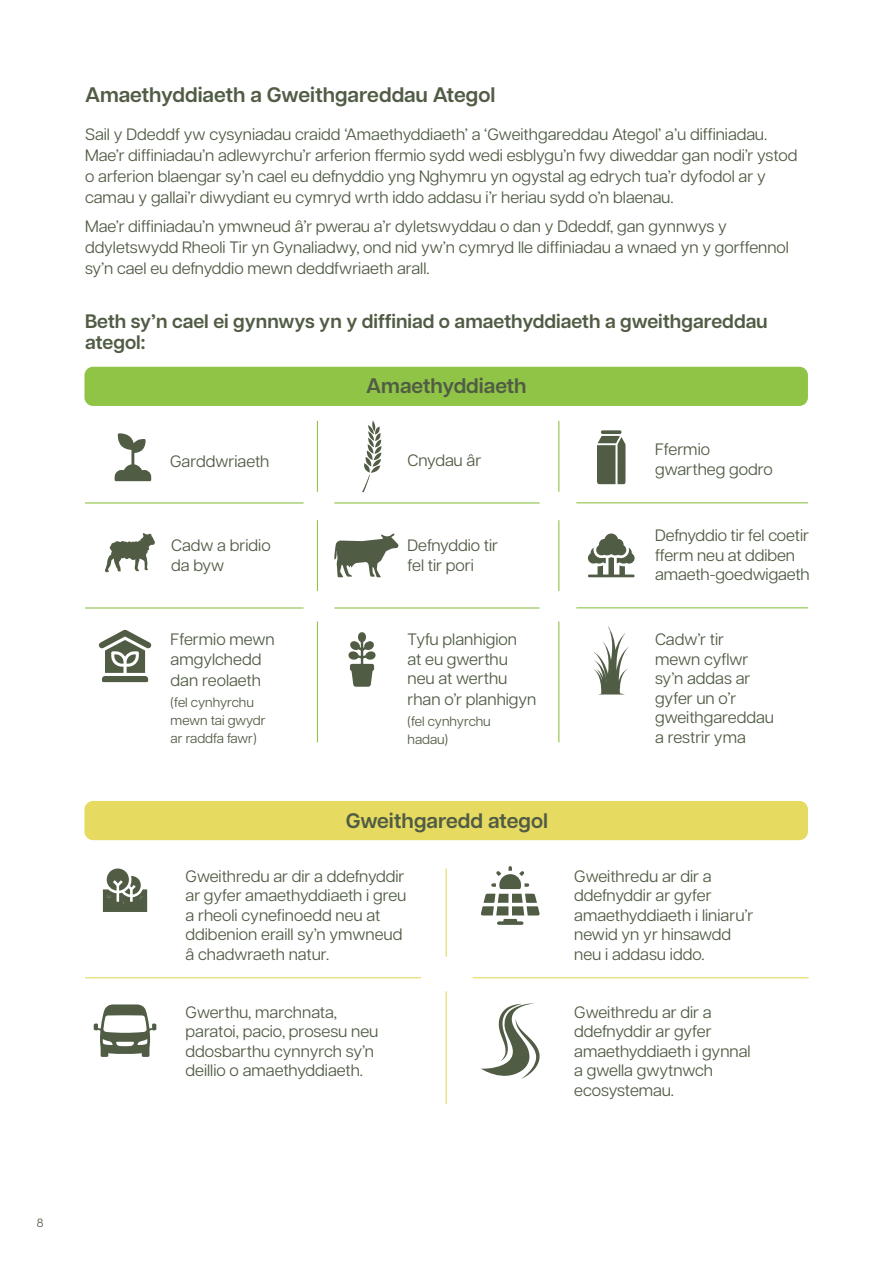
<style>
.page{position:relative;width:893px;height:1263px;background:#fff}
.page>*{position:absolute;margin:0;border:0;box-sizing:border-box;transform-origin:0 0}
.Main_titles{font:600 21px "Articulat CF";color:#515c45}
.Sub_headers{font:600 19.5px/21px "Articulat CF";color:#515c45}
.Body{font:16.5px/19.5px "Articulat CF";color:#515c45}
.Body-2{font:13.5px/18px "Articulat CF";color:#515c45}
.t1{font:12px "Articulat CF";color:#515c45}
</style>
<div class="page">
<svg style="left:588px;top:533px;width:47px;height:44px"></svg>
<svg style="left:105px;top:533px;width:50px;height:39px"></svg>
<svg style="left:115px;top:433px;width:36px;height:48px"></svg>
<svg style="left:348px;top:632px;width:28px;height:55px"></svg>
<hr style="left:85px;top:977px;width:336px;height:1px;background:#e6da61">
<hr style="left:473px;top:977px;width:336px;height:1px;background:#e6da61">
<hr style="left:446px;top:868px;width:1px;height:89px;background:#e6da61">
<hr style="left:446px;top:991px;width:1px;height:113px;background:#e6da61">
<hr style="left:85px;top:607px;width:219px;height:1px;background:#8fc447">
<hr style="left:85px;top:502px;width:219px;height:1px;background:#8fc447">
<hr style="left:334px;top:607px;width:206px;height:1px;background:#8fc447">
<hr style="left:334px;top:502px;width:206px;height:1px;background:#8fc447">
<hr style="left:576px;top:607px;width:232px;height:1px;background:#8fc447">
<hr style="left:576px;top:502px;width:232px;height:1px;background:#8fc447">
<hr style="left:317px;top:421px;width:1px;height:71px;background:#8fc447">
<hr style="left:317px;top:520px;width:1px;height:71px;background:#8fc447">
<hr style="left:317px;top:621px;width:1px;height:121px;background:#8fc447">
<hr style="left:558px;top:421px;width:1px;height:71px;background:#8fc447">
<hr style="left:558px;top:520px;width:1px;height:71px;background:#8fc447">
<hr style="left:558px;top:621px;width:1px;height:121px;background:#8fc447">
<svg style="left:334px;top:533px;width:64px;height:44px"></svg>
<svg style="left:597px;top:430px;width:28px;height:54px;background:#6f7865"></svg>
<svg style="left:99px;top:630px;width:53px;height:52px"></svg>
<div style="left:84px;top:367px;width:724px;height:39px;background:#8fc447;border-radius:9px"></div>
<div style="left:84px;top:801px;width:724px;height:39px;background:#e6da61;border-radius:9px"></div>
<svg style="left:103px;top:868px;width:44px;height:44px"></svg>
<svg style="left:481px;top:866px;width:59px;height:59px"></svg>
<svg style="left:362px;top:420px;width:20px;height:72px"></svg>
<svg style="left:593px;top:626px;width:36px;height:68px"></svg>
<svg style="left:94px;top:1004px;width:62px;height:53px"></svg>
<svg style="left:481px;top:1003px;width:59px;height:76px"></svg>
<h1 class="Main_titles" style="left:85px;top:79px;width:412px">Amaethyddiaeth a Gweithgareddau Ategol</h1>
<p class="Body" style="left:85px;top:122px;width:714px;line-height:21px">Sail y Ddeddf yw cysyniadau craidd ‘Amaethyddiaeth’ a ‘Gweithgareddau Ategol’ a’u diffiniadau.<br>Mae’r diffiniadau’n adlewyrchu’r arferion ffermio sydd wedi esblygu’n fwy diweddar gan nodi’r ystod o arferion blaengar sy’n cael eu defnyddio yng Nghymru yn ogystal ag edrych tua’r dyfodol ar y camau y gallai’r diwydiant eu cymryd wrth iddo addasu i’r heriau sydd o’n blaenau.</p>
<p class="Body" style="left:85px;top:215px;width:705px;line-height:21px">Mae’r diffiniadau’n ymwneud â’r pwerau a’r dyletswyddau o dan y Ddeddf, gan gynnwys y ddyletswydd Rheoli Tir yn Gynaliadwy, ond nid yw’n cymryd lle diffiniadau a wnaed yn y gorffennol sy’n cael eu defnyddio mewn deddfwriaeth arall.</p>
<p class="Sub_headers" style="left:85px;top:310px;width:684px">Beth sy’n cael ei gynnwys yn y diffiniad o amaethyddiaeth a gweithgareddau ategol:</p>
<h1 class="Main_titles" style="left:366px;top:370px;width:162px">Amaethyddiaeth</h1>
<p class="Body" style="left:170px;top:450px;width:101px">Garddwriaeth</p>
<p class="Body" style="left:407px;top:449px;width:75px">Cnydau âr</p>
<p class="Body" style="left:171px;top:535px;width:101px">Cadw a bridio da byw</p>
<p class="Body" style="left:407px;top:535px;width:92px">Defnyddio tir fel tir pori</p>
<p class="Body" style="left:171px;top:629px;width:105px">Ffermio mewn amgylchedd</p>
<p class="Body" style="left:171px;top:669px;width:92px">dan reolaeth</p>
<p class="Body-2" style="left:171px;top:692px;width:97px">(fel cynhyrchu mewn tai gwydr ar raddfa fawr)</p>
<p class="Body" style="left:407px;top:629px;width:111px">Tyfu planhigion at eu gwerthu neu at werthu</p>
<p class="Body" style="left:407px;top:689px;width:130px">rhan o’r planhigyn</p>
<p class="Body-2" style="left:407px;top:712px;width:85px">(fel cynhyrchu hadau)</p>
<h1 class="Main_titles" style="left:346px;top:805px;width:204px">Gweithgaredd ategol</h1>
<p class="Body" style="left:186px;top:865px;width:222px">Gweithredu ar dir a ddefnyddir ar gyfer amaethyddiaeth i greu a rheoli cynefinoedd neu at ddibenion eraill sy’n ymwneud â chadwraeth natur.</p>
<p class="Body" style="left:186px;top:1001px;width:194px">Gwerthu, marchnata, paratoi, pacio, prosesu neu ddosbarthu cynnyrch sy’n deillio o amaethyddiaeth.</p>
<p class="Body" style="left:655px;top:439px;width:119px">Ffermio gwartheg godro</p>
<p class="Body" style="left:655px;top:525px;width:156px">Defnyddio tir fel coetir fferm neu at ddiben amaeth-goedwigaeth</p>
<p class="Body" style="left:655px;top:629px;width:120px">Cadw’r tir<br>mewn cyflwr sy’n addas ar gyfer un o’r gweithgareddau a restrir yma</p>
<p class="Body" style="left:574px;top:865px;width:181px">Gweithredu ar dir a ddefnyddir ar gyfer amaethyddiaeth i liniaru’r newid yn yr hinsawdd neu i addasu iddo.</p>
<p class="Body" style="left:574px;top:1001px;width:178px">Gweithredu ar dir a ddefnyddir ar gyfer amaethyddiaeth i gynnal a gwella gwytnwch ecosystemau.</p>
<p class="t1" style="left:37px;top:1214px;width:8px">8</p>
</div>
